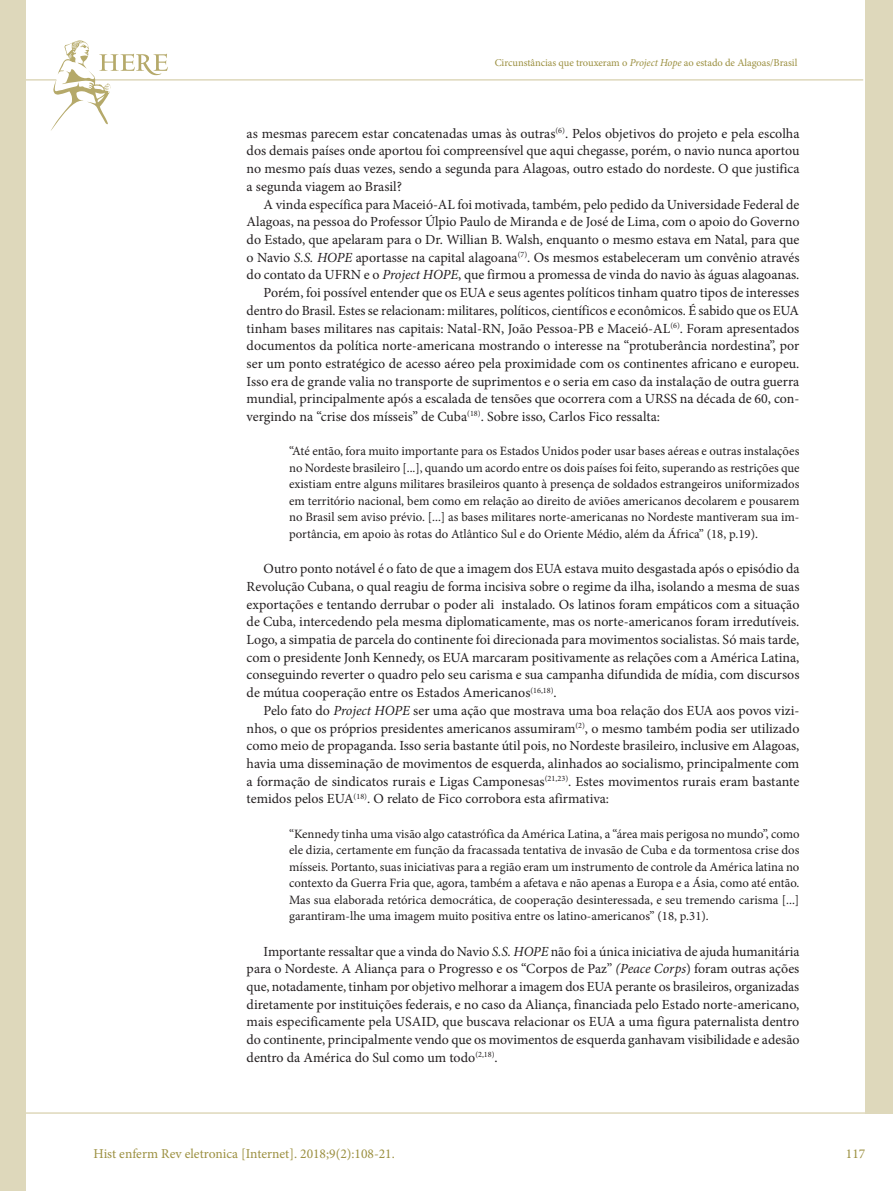
<style>
.page{position:relative;width:893px;height:1191px;background:#fff}
.page>*{position:absolute;margin:0;border:0;box-sizing:border-box;transform-origin:0 0}
.t1{font:13.95px/17.7px "Minion Pro";color:#231f20;text-align:justify}
.t2{font:13.5px "Minion Pro";color:#9b8f3f}
.t3{font:12.75px/16.5px "Minion Pro";color:#231f20;text-align:justify}
.t4{font:10.5px "Minion Pro";letter-spacing:-.005em;color:#9b8f3f}
.s1{font-style:italic}
</style>
<div class="page">
<hr style="left:0;top:1112px;width:893px;height:1px;background:#ded8bb">
<hr style="left:0;top:79px;width:863px;height:2px;background:#ded8bb">
<div style="left:865px;top:0;width:28px;height:1113px;background:#ded8bb"></div>
<div style="left:0;top:0;width:26px;height:1191px;background:#ded8bb"></div>
<svg style="left:50px;top:40px;width:118px;height:91px"></svg>
<p class="t4" style="left:495px;top:56px;width:304px">Circunstâncias que trouxeram o <span class="s1">Project Hope</span> ao estado de Alagoas/Brasil</p>
<p class="t1" style="left:247px;top:124px;width:554px">as mesmas parecem estar concatenadas umas às outras<sup>(6)</sup>. Pelos objetivos do projeto e pela escolha dos demais países onde aportou foi compreensível que aqui chegasse, porém, o navio nunca aportou no mesmo país duas vezes, sendo a segunda para Alagoas, outro estado do nordeste. O que justifica a segunda viagem ao Brasil?</p>
<p class="t1" style="left:264px;top:195px;width:537px">A vinda específica para Maceió-AL foi motivada, também, pelo pedido da Universidade Federal de</p>
<p class="t1" style="left:247px;top:213px;width:554px">Alagoas, na pessoa do Professor Úlpio Paulo de Miranda e de José de Lima, com o apoio do Governo</p>
<p class="t1" style="left:247px;top:231px;width:554px">do Estado, que apelaram para o Dr. Willian B. Walsh, enquanto o mesmo estava em Natal, para que</p>
<p class="t1" style="left:247px;top:248px;width:554px">o Navio <span class="s1">S.S. HOPE</span> aportasse na capital alagoana<sup>(7)</sup>. Os mesmos estabeleceram um convênio através</p>
<p class="t1" style="left:247px;top:266px;width:554px">do contato da UFRN e o <span class="s1">Project HOPE</span>, que firmou a promessa de vinda do navio às águas alagoanas.</p>
<p class="t1" style="left:264px;top:284px;width:537px">Porém, foi possível entender que os EUA e seus agentes políticos tinham quatro tipos de interesses</p>
<p class="t1" style="left:247px;top:301px;width:554px">dentro do Brasil. Estes se relacionam: militares, políticos, científicos e econômicos. É sabido que os EUA</p>
<p class="t1" style="left:247px;top:319px;width:554px">tinham bases militares nas capitais: Natal-RN, João Pessoa-PB e Maceió-AL<sup>(6)</sup>. Foram apresentados</p>
<p class="t1" style="left:247px;top:337px;width:554px">documentos da política norte-americana mostrando o interesse na “protuberância nordestina”, por</p>
<p class="t1" style="left:247px;top:355px;width:554px">ser um ponto estratégico de acesso aéreo pela proximidade com os continentes africano e europeu.</p>
<p class="t1" style="left:247px;top:372px;width:554px">Isso era de grande valia no transporte de suprimentos e o seria em caso da instalação de outra guerra</p>
<p class="t1" style="left:247px;top:390px;width:554px">mundial, principalmente após a escalada de tensões que ocorrera com a URSS na década de 60, con-</p>
<p class="t1" style="left:247px;top:408px;width:415px">vergindo na “crise dos mísseis” de Cuba<sup>(18)</sup>. Sobre isso, Carlos Fico ressalta:</p>
<p class="t3" style="left:289px;top:443px;width:512px">“Até então, fora muito importante para os Estados Unidos poder usar bases aéreas e outras instalações no Nordeste brasileiro [...], quando um acordo entre os dois países foi feito, superando as restrições que existiam entre alguns militares brasileiros quanto à presença de soldados estrangeiros uniformizados em território nacional, bem como em relação ao direito de aviões americanos decolarem e pousarem no Brasil sem aviso prévio. [...] as bases militares norte-americanas no Nordeste mantiveram sua im&shy;portância, em apoio às rotas do Atlântico Sul e do Oriente Médio, além da África” (18, p.19).</p>
<p class="t1" style="left:247px;top:560px;width:554px;text-indent:17px">Outro ponto notável é o fato de que a imagem dos EUA estava muito desgastada após o episódio da Revolução Cubana, o qual reagiu de forma incisiva sobre o regime da ilha, isolando a mesma de suas exportações e tentando derrubar o poder ali instalado. Os latinos foram empáticos com a situação de Cuba, intercedendo pela mesma diplomaticamente, mas os norte-americanos foram irredutíveis.<br>Logo, a simpatia de parcela do continente foi direcionada para movimentos socialistas. Só mais tarde, com o presidente Jonh Kennedy, os EUA marcaram positivamente as relações com a América Latina, conseguindo reverter o quadro pelo seu carisma e sua campanha difundida de mídia, com discursos de mútua cooperação entre os Estados Americanos<sup>(16,18)</sup>.</p>
<p class="t1" style="left:247px;top:701px;width:554px;text-indent:17px">Pelo fato do <span class="s1">Project HOPE</span> ser uma ação que mostrava uma boa relação dos EUA aos povos vizi&shy;nhos, o que os próprios presidentes americanos assumiram<sup>(2)</sup>, o mesmo também podia ser utilizado como meio de propaganda. Isso seria bastante útil pois, no Nordeste brasileiro, inclusive em Alagoas, havia uma disseminação de movimentos de esquerda, alinhados ao socialismo, principalmente com a formação de sindicatos rurais e Ligas Camponesas<sup>(21,23)</sup>. Estes movimentos rurais eram bastante temidos pelos EUA<sup>(18)</sup>. O relato de Fico corrobora esta afirmativa:</p>
<p class="t3" style="left:289px;top:825px;width:512px">“Kennedy tinha uma visão algo catastrófica da América Latina, a “área mais perigosa no mundo”, como ele dizia, certamente em função da fracassada tentativa de invasão de Cuba e da tormentosa crise dos mísseis. Portanto, suas iniciativas para a região eram um instrumento de controle da América latina no contexto da Guerra Fria que, agora, também a afetava e não apenas a Europa e a Ásia, como até então.<br>Mas sua elaborada retórica democrática, de cooperação desinteressada, e seu tremendo carisma [...] garantiram-lhe uma imagem muito positiva entre os latino-americanos” (18, p.31).</p>
<p class="t1" style="left:247px;top:942px;width:554px;text-indent:17px">Importante ressaltar que a vinda do Navio <span class="s1">S.S. HOPE</span> não foi a única iniciativa de ajuda humanitária para o Nordeste. A Aliança para o Progresso e os “Corpos de Paz” <span class="s1">(Peace Corps</span>) foram outras ações que, notadamente, tinham por objetivo melhorar a imagem dos EUA perante os brasileiros, organizadas diretamente por instituições federais, e no caso da Aliança, financiada pelo Estado norte-americano, mais especificamente pela USAID, que buscava relacionar os EUA a uma figura paternalista dentro do continente, principalmente vendo que os movimentos de esquerda ganhavam visibilidade e adesão dentro da América do Sul como um todo<sup>(2,18)</sup>.</p>
<p class="t2" style="left:94px;top:1144px;width:303px">Hist enferm Rev eletronica [Internet]. 2018;9(2):108-21.</p>
<p class="t2" style="left:846px;top:1144px;width:21px">117</p>
</div>
